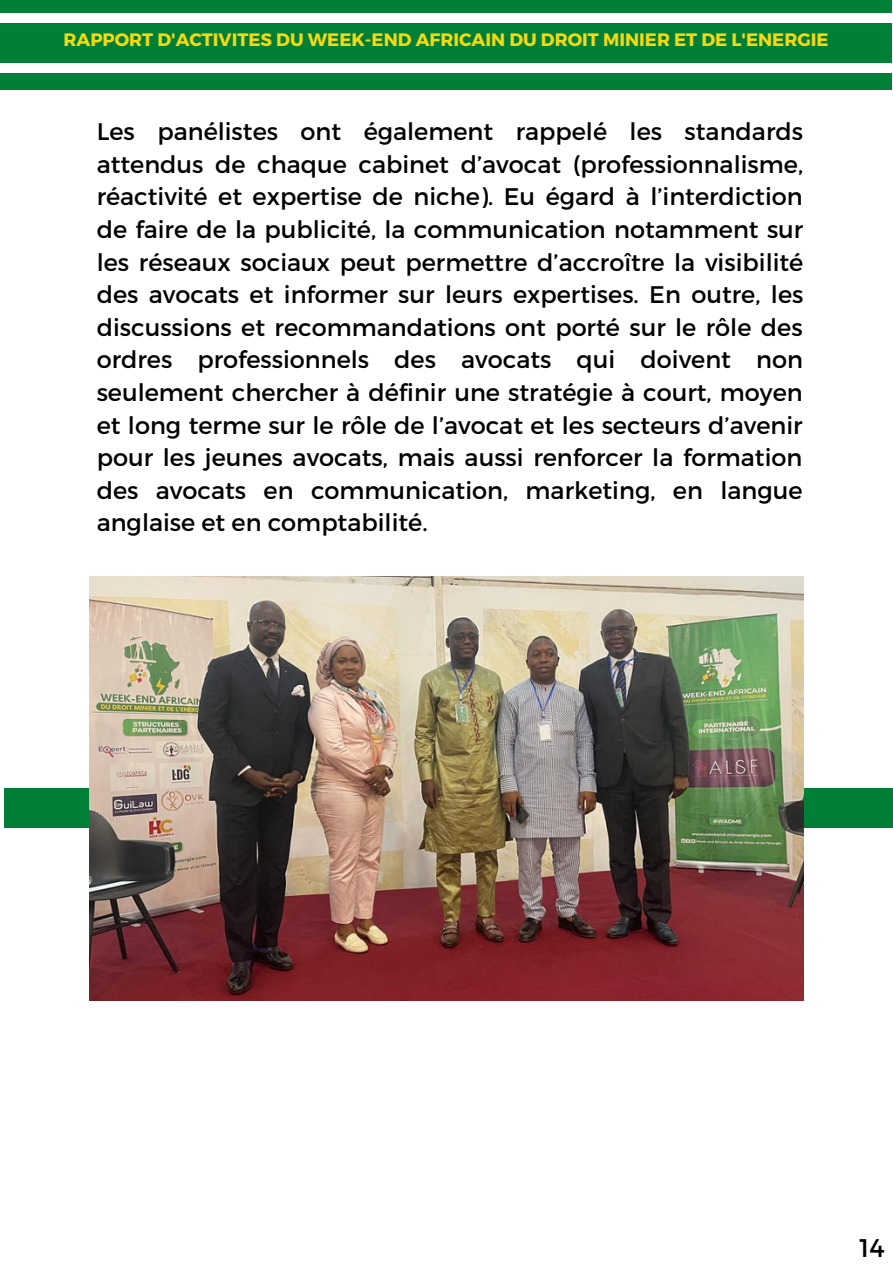
<style>
.page{position:relative;width:893px;height:1264px;background:#fff}
.page>*{position:absolute;margin:0;border:0;box-sizing:border-box;transform-origin:0 0}
.t1{font:25.5px "Montserrat";color:#000}
.t2{font:24px/32.5px "Montserrat";color:#000;text-align:justify}
.t3{font:700 18px "Montserrat";color:#f7d90f}
</style>
<div class="page">
<div style="left:0;top:0;width:891px;height:13px;background:#008037"></div>
<div style="left:0;top:23px;width:891px;height:40px;background:#008037"></div>
<div style="left:1px;top:73px;width:891px;height:17px;background:#008037"></div>
<div style="left:4px;top:788px;width:888px;height:40px;background:#008037"></div>
<img style="left:89px;top:576px;width:714px;height:424px">
<p class="t3" style="left:64px;top:28px;width:766px">RAPPORT D'ACTIVITES DU WEEK-END AFRICAIN DU DROIT MINIER ET DE L'ENERGIE</p>
<p class="t2" style="left:97px;top:114px;width:708px">Les panélistes ont également rappelé les standards attendus de chaque cabinet d’avocat (professionnalisme, réactivité et expertise de niche). Eu égard à l’interdiction de faire de la publicité, la communication notamment sur les réseaux sociaux peut permettre d’accroître la visibilité des avocats et informer sur leurs expertises. En outre, les discussions et recommandations ont porté sur le rôle des ordres professionnels des avocats qui doivent non seulement chercher à définir une stratégie à court, moyen et long terme sur le rôle de l’avocat et les secteurs d’avenir pour les jeunes avocats, mais aussi renforcer la formation des avocats en communication, marketing, en langue anglaise et en comptabilité.</p>
<p class="t1" style="left:859px;top:1231px;width:27px">14</p>
</div>
